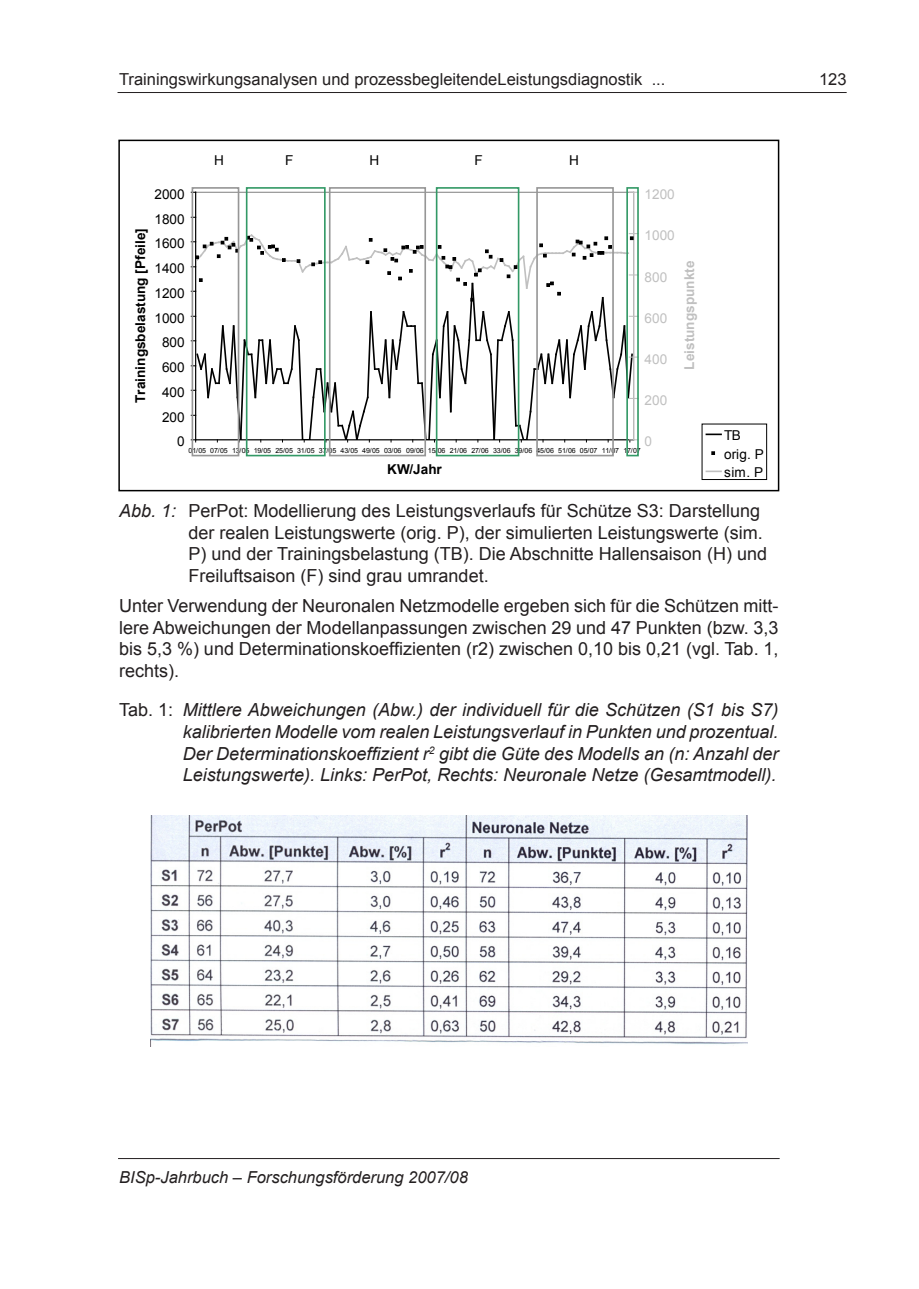
<style>
.page{position:relative;width:919px;height:1289px;background:#fff}
.page>*{position:absolute;margin:0;border:0;box-sizing:border-box;transform-origin:0 0}
.Abb{font:18px/21.6px "Arial";color:#231f20}
.Abb-2{font:italic 18px/21.6px "Arial";color:#231f20;text-align:justify}
.t1{font:16.5px "Arial";color:#231f20}
.t2{font:italic 16.5px "Arial";color:#231f20}
.t3{font:13.65px/18.5px "Arial";letter-spacing:.005em;color:#000}
.t4{font:13.65px "Arial";letter-spacing:.005em;color:#c0c0c0}
.t5{font:700 13.65px "Arial";color:#000}
.t6{font:700 13.5px "Arial";color:#000}
.t7{font:700 13.5px "Arial";color:#c0c0c0}
.t8{font:7.05px "Arial";letter-spacing:-.02em;color:#000}
.s1{font-style:italic}
.s2{font-style:normal}
</style>
<div class="page">
<hr style="left:118px;top:1158px;width:661px;height:1px;background:#231f20">
<hr style="left:117px;top:92px;width:729px;height:1px;background:#231f20">
<hr style="left:196px;top:192px;width:437px;height:1px;background:#808080">
<hr style="left:195px;top:192px;width:1px;height:248px;background:#000">
<hr style="left:633px;top:192px;width:1px;height:248px;background:#c0c0c0">
<svg style="left:194px;top:233px;width:441px;height:209px"></svg>
<svg style="left:706px;top:433px;width:15px;height:2px"></svg>
<svg style="left:711px;top:451px;width:3px;height:4px"></svg>
<svg style="left:706px;top:470px;width:15px;height:2px"></svg>
<div style="left:626px;top:187px;width:12px;height:269px;border:2px solid #396"></div>
<div style="left:436px;top:187px;width:83px;height:269px;border:2px solid #396"></div>
<div style="left:246px;top:187px;width:79px;height:269px;border:2px solid #396"></div>
<div style="left:536px;top:187px;width:77px;height:269px;border:2px solid #969696"></div>
<div style="left:329px;top:187px;width:97px;height:269px;border:2px solid #969696"></div>
<div style="left:191px;top:187px;width:48px;height:269px;border:2px solid #969696"></div>
<div style="left:118px;top:140px;width:661px;height:351px;border:2px solid #000"></div>
<img style="left:150px;top:815px;width:597px;height:231px">
<p class="t1" style="left:119px;top:68px;width:547px">Trainingswirkungsanalysen und prozessbegleitendeLeistungsdiagnostik ...</p>
<p class="t3" style="left:154px;top:185px;width:32px">2000</p>
<p class="t3" style="left:154px;top:210px;width:32px">1800</p>
<p class="t6" style="left:132px;top:403px;width:176px;rotate:-90deg">Trainingsbelastung [Pfeile]</p>
<p class="t3" style="left:154px;top:234px;width:32px">1600</p>
<p class="t3" style="left:154px;top:259px;width:32px">1400</p>
<p class="t3" style="left:154px;top:284px;width:32px">1200</p>
<p class="t3" style="left:154px;top:309px;width:32px">1000</p>
<p class="t3" style="left:162px;top:333px;width:24px">800</p>
<p class="t3" style="left:162px;top:358px;width:24px">600</p>
<p class="t3" style="left:162px;top:383px;width:24px">400</p>
<p class="t3" style="left:162px;top:408px;width:24px">200</p>
<p class="t3" style="left:214px;top:151px;width:11px">H</p>
<p class="t3" style="left:285px;top:151px;width:10px">F</p>
<p class="t3" style="left:369px;top:151px;width:11px">H</p>
<p class="t3" style="left:474px;top:151px;width:10px">F</p>
<p class="t3" style="left:569px;top:151px;width:11px">H</p>
<p class="t4" style="left:644px;top:185px;width:32px">1200</p>
<p class="t4" style="left:644px;top:226px;width:32px">1000</p>
<p class="t4" style="left:644px;top:268px;width:24px">800</p>
<p class="t4" style="left:644px;top:309px;width:24px">600</p>
<p class="t4" style="left:644px;top:350px;width:24px">400</p>
<p class="t4" style="left:644px;top:391px;width:24px">200</p>
<p class="t3" style="left:177px;top:432px;width:9px">0</p>
<p class="t4" style="left:644px;top:432px;width:9px">0</p>
<p class="t8" style="left:188px;top:446px;width:453px">01/05 07/05 13/05 19/05 25/05 31/05 37/05 43/05 49/05 03/06 09/06 15/06 21/06 27/06 33/06 39/06 45/06 51/06 05/07 11/07 17/07</p>
<p class="t5" style="left:387px;top:460px;width:56px">KW/Jahr</p>
<p class="t7" style="left:680px;top:369px;width:110px;rotate:-90deg">Leistungspunkte</p>
<p class="t3" style="left:724px;top:426px;width:41px">TB orig. P sim. P</p>
<p class="Abb" style="left:188px;top:500px;width:580px;text-indent:-69px"><span class="s1">Abb. 1:</span> PerPot: Modellierung des Leistungsverlaufs für Schütze S3: Darstellung der realen Leistungswerte (orig. P), der simulierten Leistungswerte (sim.<br>P) und der Trainingsbelastung (TB). Die Abschnitte Hallensaison (H) und Freiluftsaison (F) sind grau umrandet.</p>
<p class="Abb" style="left:119px;top:595px;width:661px;text-align:justify">Unter Verwendung der Neuronalen Netzmodelle ergeben sich für die Schützen mitt&shy;lere Abweichungen der Modellanpassungen zwischen 29 und 47 Punkten (bzw. 3,3 bis 5,3 %) und Determinationskoeffizienten (r2) zwischen 0,10 bis 0,21 (vgl. Tab. 1, rechts).</p>
<p class="Abb-2" style="left:183px;top:699px;width:597px;text-indent:-64px"><span class="s2">Tab. 1:</span> Mittlere Abweichungen (Abw.) der individuell für die Schützen (S1 bis S7) kalibrierten Modelle vom realen Leistungsverlauf in Punkten und prozentual.<br>Der Determinationskoeffizient r<sup>2</sup> gibt die Güte des Modells an (n: Anzahl der Leistungswerte). Links: PerPot, Rechts: Neuronale Netze (Gesamtmodell).</p>
<p class="t1" style="left:819px;top:68px;width:29px">123</p>
<p class="t2" style="left:119px;top:1166px;width:350px">BISp-Jahrbuch – Forschungsförderung 2007/08</p>
</div>
